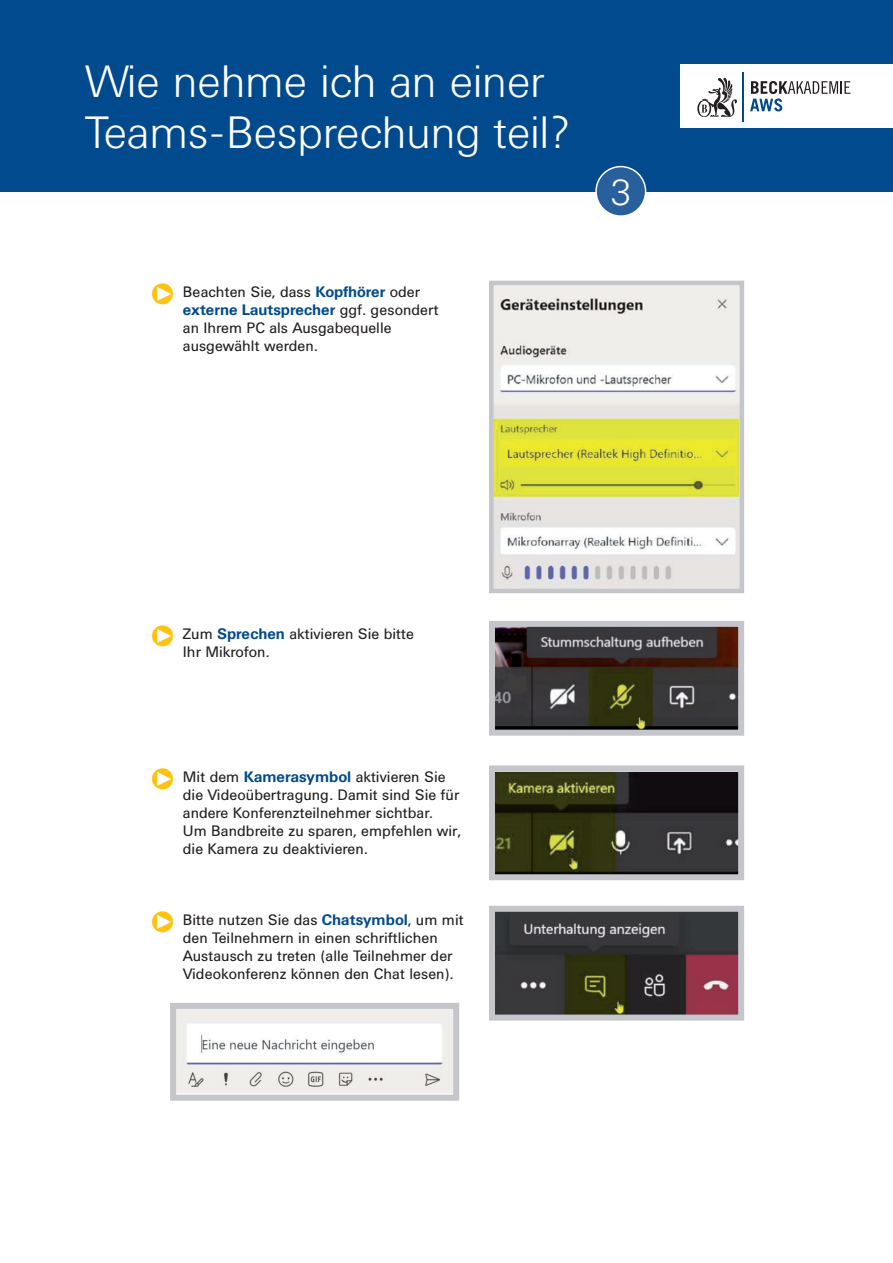
<style>
.page{position:relative;width:893px;height:1263px;background:#fff}
.page>*{position:absolute;margin:0;border:0;box-sizing:border-box;transform-origin:0 0}
.t1{font:300 45px/51px "Univers BQ";color:#fff}
.t2{font:300 36px "Univers BQ";color:#fff}
.t3{font:15px/18px "Univers BQ";color:#231f20}
.s1{color:#fec210}
.s2{font-weight:700;color:#004a8d}
</style>
<div class="page">
<div style="left:0;top:0;width:893px;height:191px;background:#004a8d"></div>
<svg style="left:489px;top:621px;width:255px;height:115px;background:#524e49"></svg>
<svg style="left:489px;top:280px;width:255px;height:314px;background:#e2e1b9"></svg>
<div style="left:680px;top:64px;width:213px;height:64px;background:#fff"></div>
<svg style="left:697px;top:78px;width:40px;height:39px"></svg>
<hr style="left:742px;top:72px;width:1px;height:50px;background:#004a8d">
<svg style="left:750px;top:81px;width:100px;height:30px"></svg>
<svg style="left:489px;top:765px;width:255px;height:116px;background:#4a4b3c"></svg>
<svg style="left:489px;top:905px;width:255px;height:116px;background:#59504f"></svg>
<svg style="left:170px;top:1003px;width:290px;height:98px"></svg>
<div style="left:596px;top:167px;width:50px;height:49px;background:#27609d;border-radius:50%"></div>
<div style="left:595px;top:166px;width:51px;height:51px;border:2px solid #fff;border-radius:50%"></div>
<h1 class="t1" style="left:85px;top:57px;width:486px">Wie nehme ich an einer<br>Teams-Besprechung teil?</h1>
<p class="t3" style="left:183px;top:284px;width:257px;text-indent:-34px"><span class="s1">❑</span> Beachten Sie, dass <span class="s2">Kopfhörer</span> oder <span class="s2">externe Lautsprecher</span> ggf. gesondert an Ihrem PC als Ausgabequelle ausgewählt werden.</p>
<h2 class="t2" style="left:610px;top:172px;width:22px">3</h2>
<p class="t3" style="left:183px;top:625px;width:233px;text-indent:-34px"><span class="s1">❑</span> Zum <span class="s2">Sprechen</span> aktivieren Sie bitte<br>Ihr Mikrofon.</p>
<p class="t3" style="left:183px;top:768px;width:280px;text-indent:-34px"><span class="s1">❑</span> Mit dem <span class="s2">Kamerasymbol</span> aktivieren Sie die Videoübertragung. Damit sind Sie für andere Konferenzteilnehmer sichtbar.<br>Um Bandbreite zu sparen, empfehlen wir, die Kamera zu deaktivieren.</p>
<p class="t3" style="left:183px;top:911px;width:282px;text-indent:-34px"><span class="s1">❑</span> Bitte nutzen Sie das <span class="s2">Chatsymbol</span>, um mit den Teilnehmern in einen schriftlichen Austausch zu treten (alle Teilnehmer der Videokonferenz können den Chat lesen).</p>
</div>
